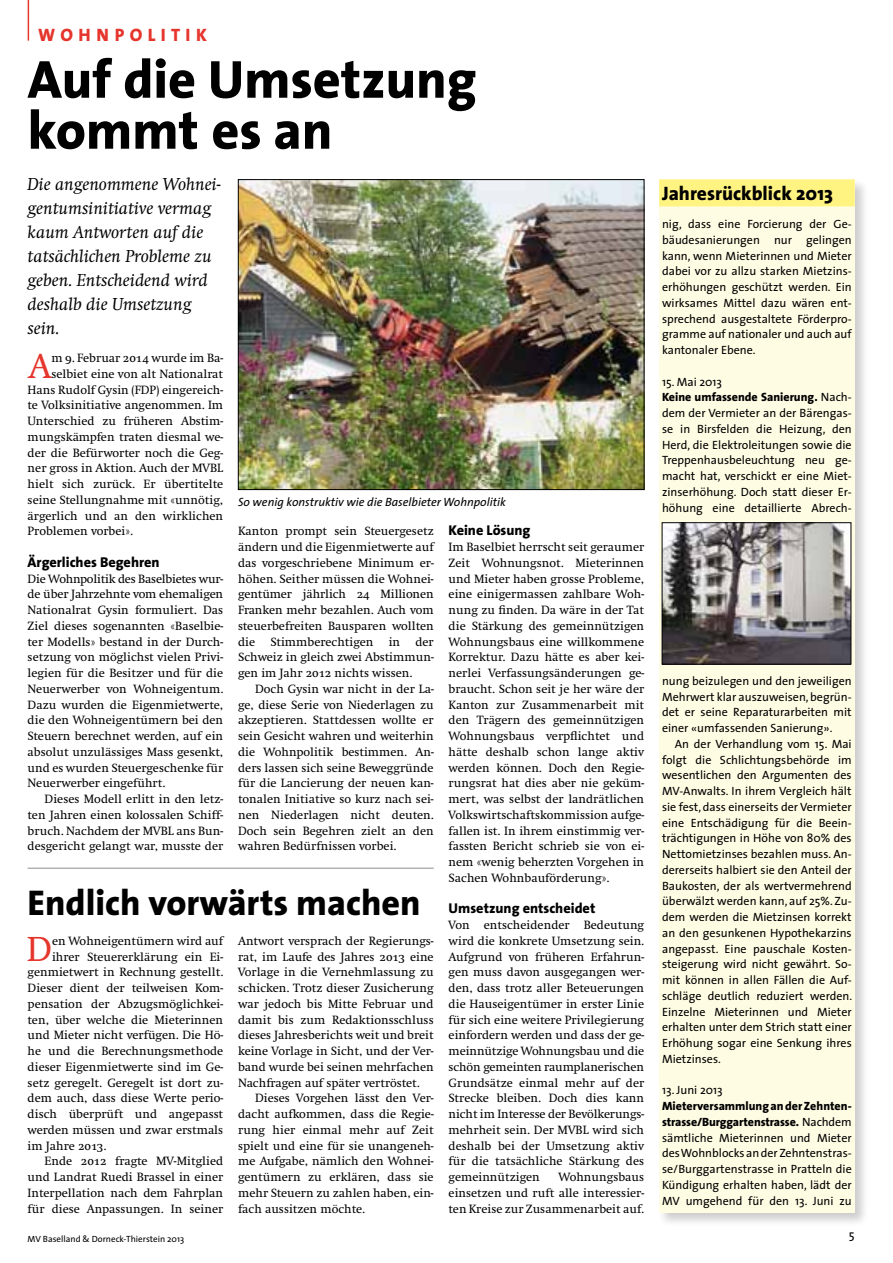
<style>
.page{position:relative;width:893px;height:1263px;background:#fff}
.page>*{position:absolute;margin:0;border:0;box-sizing:border-box;transform-origin:0 0}
.t1{font:800 54px/51px "The Sans";color:#000}
.t2{font:800 36px "The Sans";color:#000}
.t3{font:36px "Swift";color:#e5352c}
.t4{font:800 19.5px "The Sans";color:#000}
.t5{font:italic 18px/24px "Swift";color:#000}
.t6{font:800 18px "The Sans";color:#e5352c}
.t7{font:800 14.25px "The Sans";color:#000}
.t8{font:12.75px "The Sans Caps";color:#000}
.t9{font:12.45px/15.8px "Swift";color:#000;text-align:justify}
.t10{font:12px/15.8px "The Sans";color:#000;text-align:justify}
.t11{font:italic 12px "The Sans";color:#000}
.t12{font:9px "The Sans";color:#000}
.s1{font-family:"Swift SC"}
.s2{font-weight:800}
</style>
<div class="page">
<div style="left:657px;top:177px;width:212px;height:1050px;background:#000;opacity:.2"></div>
<div style="left:659px;top:179px;width:196px;height:1034px;background:#fffce4"></div>
<div style="left:659px;top:179px;width:196px;height:27px;background:#fff381"></div>
<hr style="left:28px;top:0;width:1px;height:41px;background:#e5352c">
<img style="left:240px;top:181px;width:402px;height:307px">
<div style="left:238px;top:179px;width:406px;height:311px;border:1px solid #000"></div>
<hr style="left:28px;top:867px;width:406px;height:2px;background:#b1b3b4">
<img style="left:664px;top:524px;width:185px;height:138px">
<div style="left:662px;top:522px;width:189px;height:142px;border:1px solid #000"></div>
<h3 class="t6" style="left:38px;top:19px;width:170px">Woh npolit ik</h3>
<h1 class="t1" style="left:28px;top:53px;width:451px">Auf die Umsetzung kommt es an</h1>
<h3 class="t5" style="left:28px;top:172px;width:194px">Die angenommene Wohnei&shy;gentumsinitiative vermag kaum Antworten auf die tatsächlichen Probleme zu geben. Entscheidend wird deshalb die Umsetzung sein.</h3>
<h2 class="t3" style="left:28px;top:347px;width:24px">A</h2>
<p class="t9" style="left:51px;top:350px;width:173px">m <span class="s1">9</span>. Februar <span class="s1">2014</span> wurde im Ba-</p>
<p class="t9" style="left:51px;top:366px;width:173px">selbiet eine von alt Nationalrat</p>
<p class="t9" style="left:28px;top:382px;width:197px">Hans Rudolf Gysin (FDP) eingereich-</p>
<p class="t9" style="left:28px;top:398px;width:197px">te Volksinitiative angenommen. Im</p>
<p class="t9" style="left:28px;top:413px;width:197px">Unterschied zu früheren Abstim-</p>
<p class="t9" style="left:28px;top:429px;width:197px">mungskämpfen traten diesmal we-</p>
<p class="t9" style="left:28px;top:445px;width:197px">der die Befürworter noch die Geg-</p>
<p class="t9" style="left:28px;top:461px;width:197px">ner gross in Aktion. Auch der MVBL</p>
<p class="t9" style="left:28px;top:476px;width:197px">hielt sich zurück. Er übertitelte</p>
<p class="t9" style="left:28px;top:492px;width:197px">seine Stellungnahme mit «unnötig,</p>
<p class="t9" style="left:28px;top:508px;width:197px">ärgerlich und an den wirklichen</p>
<p class="t9" style="left:28px;top:524px;width:107px">Problemen vorbei».</p>
<p class="t7" style="left:28px;top:550px;width:133px">Ärgerliches Begehren</p>
<p class="t9" style="left:28px;top:571px;width:197px">Die Wohnpolitik des Baselbietes wur&shy;de über Jahrzehnte vom ehemaligen Nationalrat Gysin formuliert. Das Ziel dieses sogenannten «Baselbie&shy;ter Modells» bestand in der Durch&shy;setzung von möglichst vielen Privi&shy;legien für die Besitzer und für die Neuerwerber von Wohneigentum.<br>Dazu wurden die Eigenmietwerte, die den Wohneigentümern bei den Steuern berechnet werden, auf ein absolut unzulässiges Mass gesenkt, und es wurden Steuergeschenke für Neuerwerber eingeführt.</p>
<p class="t9" style="left:28px;top:791px;width:197px;text-indent:17px">Dieses Modell erlitt in den letz&shy;ten Jahren einen kolossalen Schiff&shy;bruch. Nachdem der MVBL ans Bun&shy;desgericht gelangt war, musste der</p>
<p class="t11" style="left:238px;top:492px;width:269px">So wenig konstruktiv wie die Baselbieter Wohnpolitik</p>
<p class="t7" style="left:449px;top:518px;width:83px">Keine Lösung</p>
<p class="t9" style="left:449px;top:539px;width:197px">Im Baselbiet herrscht seit geraumer Zeit Wohnungsnot. Mieterinnen und Mieter haben grosse Probleme, eine einigermassen zahlbare Woh&shy;nung zu finden. Da wäre in der Tat die Stärkung des gemeinnützigen Wohnungsbaus eine willkommene Korrektur. Dazu hätte es aber kei&shy;nerlei Verfassungsänderungen ge&shy;braucht. Schon seit je her wäre der Kanton zur Zusammenarbeit mit den Trägern des gemeinnützigen Wohnungsbaus verpflichtet und hätte deshalb schon lange aktiv werden können. Doch den Regie&shy;rungsrat hat dies aber nie geküm&shy;mert, was selbst der landrätlichen Volkswirtschaftskommission aufge&shy;fallen ist. In ihrem einstimmig ver&shy;fassten Bericht schrieb sie von ei&shy;nem «wenig beherzten Vorgehen in Sachen Wohnbauförderung».</p>
<p class="t7" style="left:449px;top:896px;width:148px">Umsetzung entscheidet</p>
<p class="t9" style="left:449px;top:917px;width:197px">Von entscheidender Bedeutung wird die konkrete Umsetzung sein.<br>Aufgrund von früheren Erfahrun&shy;gen muss davon ausgegangen wer&shy;den, dass trotz aller Beteuerungen die Hauseigentümer in erster Linie für sich eine weitere Privilegierung einfordern werden und dass der ge&shy;meinnützige Wohnungsbau und die schön gemeinten raumplanerischen Grundsätze einmal mehr auf der Strecke bleiben. Doch dies kann nicht im Interesse der Bevölkerungs&shy;mehrheit sein. Der MVBL wird sich deshalb bei der Umsetzung aktiv für die tatsächliche Stärkung des gemeinnützigen</p>
<p class="t9" style="left:238px;top:524px;width:197px">Kanton prompt sein Steuergesetz ändern und die Eigenmietwerte auf das vorgeschriebene Minimum er&shy;höhen. Seither müssen die Wohnei&shy;gentümer jährlich <span class="s1">24</span> Millionen Franken mehr bezahlen. Auch vom steuerbefreiten Bausparen wollten die Stimmberechtigen in der Schweiz in gleich zwei Abstimmun&shy;gen im Jahr <span class="s1">2012</span> nichts wissen.</p>
<p class="t9" style="left:238px;top:681px;width:197px;text-indent:17px">Doch Gysin war nicht in der La&shy;ge, diese Serie von Niederlagen zu akzeptieren. Stattdessen wollte er sein Gesicht wahren und weiterhin die Wohnpolitik bestimmen. An&shy;ders lassen sich seine Beweggründe für die Lancierung der neuen kan&shy;tonalen Initiative so kurz nach sei&shy;nen Niederlagen nicht deuten.<br>Doch sein Begehren zielt an den wahren Bedürfnissen vorbei.</p>
<h2 class="t2" style="left:28px;top:872px;width:395px">Endlich vorwärts machen</h2>
<h2 class="t3" style="left:27px;top:929px;width:27px">D</h2>
<p class="t9" style="left:52px;top:933px;width:173px">en Wohneigentümern wird auf</p>
<p class="t9" style="left:238px;top:933px;width:197px">Antwort versprach der Regierungs&shy;rat, im Laufe des Jahres <span class="s1">2013</span> eine Vorlage in die Vernehmlassung zu schicken. Trotz dieser Zusicherung war jedoch bis Mitte Februar und damit bis zum Redaktionsschluss dieses Jahresberichts weit und breit keine Vorlage in Sicht, und der Ver&shy;band wurde bei seinen mehrfachen Nachfragen auf später vertröstet.</p>
<p class="t9" style="left:238px;top:1091px;width:197px;text-indent:17px">Dieses Vorgehen lässt den Ver&shy;dacht aufkommen, dass die Regie&shy;rung hier einmal mehr auf Zeit spielt und eine für sie unangeneh&shy;me Aufgabe, nämlich den Wohnei&shy;gentümern zu erklären, dass sie mehr Steuern zu zahlen haben, ein&shy;fach aussitzen möchte.</p>
<p class="t9" style="left:52px;top:949px;width:173px">ihrer Steuererklärung ein Ei-</p>
<p class="t9" style="left:28px;top:965px;width:197px">genmietwert in Rechnung gestellt.</p>
<p class="t9" style="left:28px;top:980px;width:197px">Dieser dient der teilweisen Kom-</p>
<p class="t9" style="left:28px;top:996px;width:197px">pensation der Abzugsmöglichkei-</p>
<p class="t9" style="left:28px;top:1012px;width:197px">ten, über welche die Mieterinnen</p>
<p class="t9" style="left:28px;top:1028px;width:197px">und Mieter nicht verfügen. Die Hö-</p>
<p class="t9" style="left:28px;top:1043px;width:197px">he und die Berechnungsmethode</p>
<p class="t9" style="left:28px;top:1059px;width:197px">dieser Eigenmietwerte sind im Ge-</p>
<p class="t9" style="left:28px;top:1075px;width:197px">setz geregelt. Geregelt ist dort zu-</p>
<p class="t9" style="left:28px;top:1091px;width:197px">dem auch, dass diese Werte perio-</p>
<p class="t9" style="left:28px;top:1106px;width:197px">disch überprüft und angepasst</p>
<p class="t9" style="left:28px;top:1122px;width:197px">werden müssen und zwar erstmals</p>
<p class="t9" style="left:28px;top:1138px;width:80px">im Jahre <span class="s1">2013</span>.</p>
<p class="t9" style="left:45px;top:1154px;width:180px">Ende <span class="s1">2012</span> fragte MV-Mitglied</p>
<p class="t9" style="left:28px;top:1169px;width:197px">und Landrat Ruedi Brassel in einer</p>
<p class="t9" style="left:28px;top:1185px;width:197px">Interpellation nach dem Fahrplan</p>
<p class="t9" style="left:28px;top:1201px;width:197px">für diese Anpassungen. In seiner</p>
<p class="t9" style="left:449px;top:1169px;width:197px;text-indent:110px">Wohnungsbaus einsetzen und ruft alle interessier&shy;ten Kreise zur Zusammenarbeit auf.</p>
<h3 class="t4" style="left:662px;top:176px;width:172px">Jahresrückblick 2013</h3>
<p class="t10" style="left:662px;top:216px;width:191px">nig, dass eine Forcierung der Ge&shy;bäudesanierungen nur gelingen kann, wenn Mieterinnen und Mieter dabei vor zu allzu starken Mietzins&shy;erhöhungen geschützt werden. Ein wirksames Mittel dazu wären ent&shy;sprechend ausgestaltete Förderpro&shy;gramme auf nationaler und auch auf kantonaler Ebene.</p>
<p class="t10" style="left:662px;top:373px;width:191px;text-align:left">15. Mai 2013<br><span class="s2">Keine umfassende Sanierung.</span> Nach&shy;dem der Vermieter an der Bärengas&shy;se in Birsfelden die Heizung, den<br>Herd, die Elektroleitungen sowie die<br>Treppenhausbeleuchtung neu ge&shy;macht hat, verschickt er eine Miet&shy;zinserhöhung. Doch statt dieser Er&shy;höhung eine detaillierte Abrech-</p>
<p class="t10" style="left:662px;top:673px;width:191px">nung beizulegen und den jeweiligen Mehrwert klar auszuweisen, begrün&shy;det er seine Reparaturarbeiten mit einer «umfassenden Sanierung».</p>
<p class="t10" style="left:662px;top:736px;width:192px;text-indent:13px">An der Verhandlung vom 15. Mai folgt die Schlichtungsbehörde im wesentlichen den Argumenten des MV-Anwalts. In ihrem Vergleich hält sie fest, dass einerseits der Vermieter eine Entschädigung für die Beein&shy;trächtigungen in Höhe von 80% des Nettomietzinses bezahlen muss. An&shy;dererseits halbiert sie den Anteil der Baukosten, der als wertvermehrend überwälzt werden kann, auf 25%. Zu&shy;dem werden die Mietzinsen korrekt an den gesunkenen Hypothekarzins angepasst. Eine pauschale Kosten&shy;steigerung wird nicht gewährt. So&shy;mit können in allen Fällen die Auf&shy;schläge deutlich reduziert werden.<br>Einzelne Mieterinnen und Mieter erhalten unter dem Strich statt einer Erhöhung sogar eine Senkung ihres Mietzinses.</p>
<p class="t10" style="left:662px;top:1082px;width:62px">13. Juni 2013</p>
<p class="t10" style="left:662px;top:1098px;width:191px"><span class="s2">Mieterversammlung an der Zehnten&shy;strasse/Burggartenstrasse.</span> Nachdem sämtliche Mieterinnen und Mieter des Wohnblocks an der Zehntenstras&shy;se/Burggartenstrasse in Pratteln die Kündigung erhalten haben, lädt der MV umgehend für den 13. Juni zu</p>
<p class="t12" style="left:28px;top:1231px;width:158px">MV Baselland &amp; Dorneck-Thierstein 2013</p>
<p class="t8" style="left:849px;top:1226px;width:7px">5</p>
</div>
